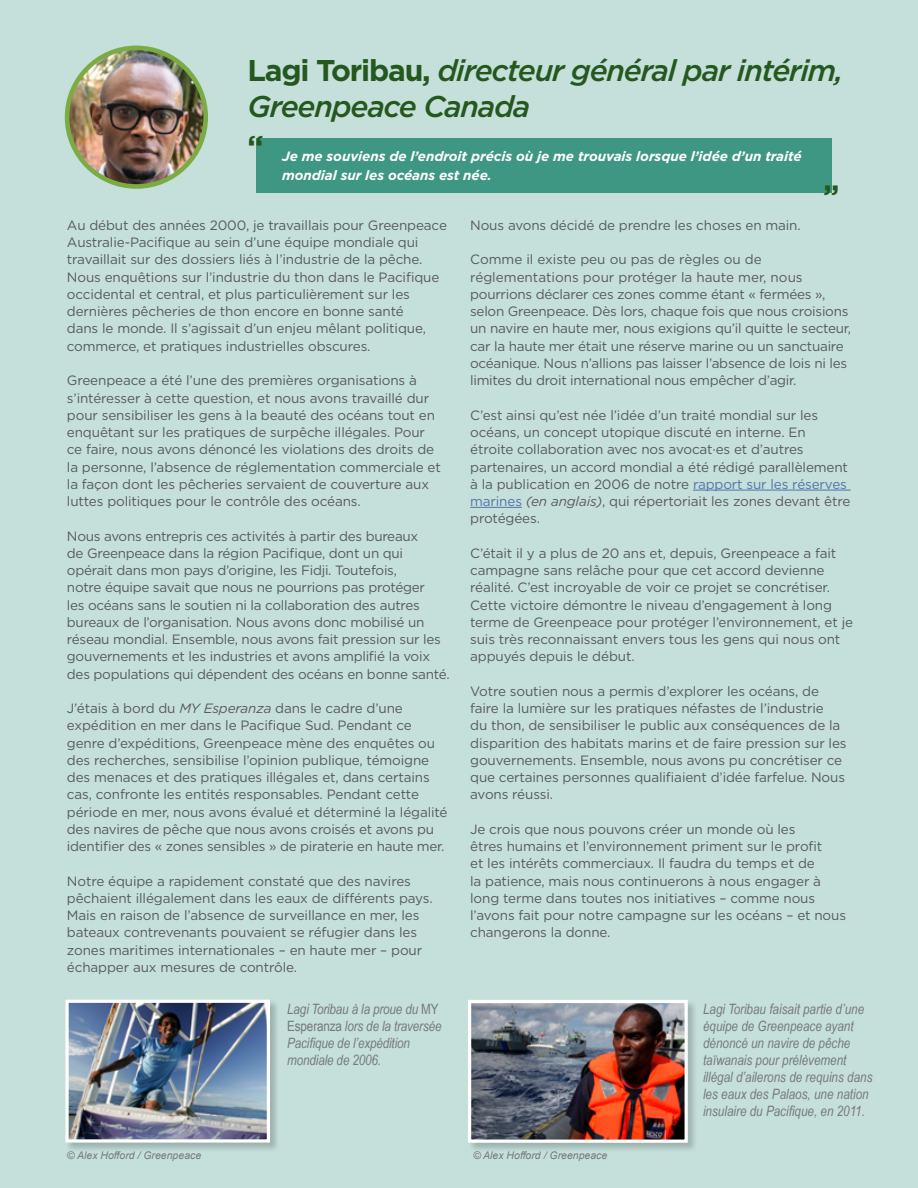
<style>
.page{position:relative;width:918px;height:1188px;background:#c5e0da}
.page>*{position:absolute;margin:0;border:0;box-sizing:border-box;transform-origin:0 0}
.t1{font:italic 500 30px/36px "Gotham";letter-spacing:-.04em;color:#25581f}
.t2{font:700 30px "Gotham";color:#25581f}
.t3{font:italic 14.25px/17.1px "Arial Narrow";color:#77787b}
.t4{font:13.5px/17.2px "Gotham";letter-spacing:-.01em;color:#58595b}
.t5{font:italic 700 13.5px/18.8px "Gotham";letter-spacing:-.005em;color:#fff}
.t6{font:italic 10.5px "Arial";color:#77787b}
.s1{font-weight:700;font-style:normal}
.s2{font-style:italic}
.s3{font-style:normal}
.s4{color:#4f73ad}
</style>
<div class="page">
<hr style="left:693px;top:490px;width:158px;height:1px;background:#4f73ad">
<hr style="left:470px;top:507px;width:52px;height:1px;background:#4f73ad">
<div style="left:256px;top:138px;width:576px;height:54px;background:#3e9783"></div>
<img style="left:67px;top:48px;width:139px;height:138px;border-radius:69px">
<div style="left:65px;top:46px;width:143px;height:143px;border:5px solid #7bab43;border-radius:50%"></div>
<div style="left:65px;top:999px;width:214px;height:153px;background:#000;opacity:.2"></div>
<img style="left:69px;top:1004px;width:197px;height:135px">
<div style="left:65px;top:1000px;width:205px;height:143px;border:3px solid #fff"></div>
<div style="left:468px;top:999px;width:229px;height:153px;background:#000;opacity:.2"></div>
<img style="left:472px;top:1004px;width:212px;height:135px">
<div style="left:468px;top:1000px;width:220px;height:143px;border:3px solid #fff"></div>
<h1 class="t1" style="left:248px;top:52px;width:597px"><span class="s1">Lagi Toribau,</span> directeur général par intérim,<br>Greenpeace Canada</h1>
<h1 class="t2" style="left:248px;top:127px;width:18px">“</h1>
<h1 class="t2" style="left:839px;top:205px;width:18px;rotate:-180deg">“</h1>
<p class="t5" style="left:282px;top:147px;width:521px">Je me souviens de l’endroit précis où je me trouvais lorsque l’idée d’un traité mondial sur les océans est née.</p>
<p class="t4" style="left:67px;top:216px;width:382px">Au début des années 2000, je travaillais pour Greenpeace Australie-Pacifique au sein d’une équipe mondiale qui travaillait sur des dossiers liés à l’industrie de la pêche.<br>Nous enquêtions sur l’industrie du thon dans le Pacifique occidental et central, et plus particulièrement sur les dernières pêcheries de thon encore en bonne santé<br>dans le monde. Il s’agissait d’un enjeu mêlant politique, commerce, et pratiques industrielles obscures.</p>
<p class="t4" style="left:67px;top:372px;width:375px">Greenpeace a été l’une des premières organisations à s’intéresser à cette question, et nous avons travaillé dur pour sensibiliser les gens à la beauté des océans tout en enquêtant sur les pratiques de surpêche illégales. Pour ce faire, nous avons dénoncé les violations des droits de la personne, l’absence de réglementation commerciale et la façon dont les pêcheries servaient de couverture aux luttes politiques pour le contrôle des océans.</p>
<p class="t4" style="left:67px;top:527px;width:384px">Nous avons entrepris ces activités à partir des bureaux<br>de Greenpeace dans la région Pacifique, dont un qui opérait dans mon pays d’origine, les Fidji. Toutefois,<br>notre équipe savait que nous ne pourrions pas protéger<br>les océans sans le soutien ni la collaboration des autres bureaux de l’organisation. Nous avons donc mobilisé un réseau mondial. Ensemble, nous avons fait pression sur les gouvernements et les industries et avons amplifié la voix des populations qui dépendent des océans en bonne santé.</p>
<p class="t4" style="left:67px;top:699px;width:382px">J’étais à bord du <span class="s2">MY Esperanza</span> dans le cadre d’une expédition en mer dans le Pacifique Sud. Pendant ce genre d’expéditions, Greenpeace mène des enquêtes ou des recherches, sensibilise l’opinion publique, témoigne des menaces et des pratiques illégales et, dans certains cas, confronte les entités responsables. Pendant cette période en mer, nous avons évalué et déterminé la légalité des navires de pêche que nous avons croisés et avons pu identifier des « zones sensibles » de piraterie en haute mer.</p>
<p class="t4" style="left:67px;top:872px;width:367px">Notre équipe a rapidement constaté que des navires pêchaient illégalement dans les eaux de différents pays.<br>Mais en raison de l’absence de surveillance en mer, les bateaux contrevenants pouvaient se réfugier dans les zones maritimes internationales – en haute mer – pour échapper aux mesures de contrôle.</p>
<p class="t3" style="left:287px;top:1000px;width:156px">Lagi Toribau à la proue du <span class="s3">MY<br>Esperanza</span> lors de la traversée<br>Pacifique de l’expédition mondiale de 2006.</p>
<p class="t4" style="left:470px;top:216px;width:332px">Nous avons décidé de prendre les choses en main.</p>
<p class="t4" style="left:470px;top:251px;width:383px">Comme il existe peu ou pas de règles ou de réglementations pour protéger la haute mer, nous pourrions déclarer ces zones comme étant « fermées », selon Greenpeace. Dès lors, chaque fois que nous croisions un navire en haute mer, nous exigions qu’il quitte le secteur, car la haute mer était une réserve marine ou un sanctuaire océanique. Nous n’allions pas laisser l’absence de lois ni les limites du droit international nous empêcher d’agir.</p>
<p class="t4" style="left:470px;top:406px;width:382px">C’est ainsi qu’est née l’idée d’un traité mondial sur les océans, un concept utopique discuté en interne. En étroite collaboration avec nos avocat·es et d’autres partenaires, un accord mondial a été rédigé parallèlement à la publication en 2006 de notre <span class="s4">rapport sur les réserves marines</span> <span class="s2">(en anglais)</span>, qui répertoriait les zones devant être protégées.</p>
<p class="t4" style="left:470px;top:544px;width:384px">C’était il y a plus de 20 ans et, depuis, Greenpeace a fait campagne sans relâche pour que cet accord devienne réalité. C’est incroyable de voir ce projet se concrétiser.<br>Cette victoire démontre le niveau d’engagement à long terme de Greenpeace pour protéger l’environnement, et je suis très reconnaissant envers tous les gens qui nous ont appuyés depuis le début.</p>
<p class="t4" style="left:470px;top:682px;width:378px">Votre soutien nous a permis d’explorer les océans, de faire la lumière sur les pratiques néfastes de l’industrie<br>du thon, de sensibiliser le public aux conséquences de la disparition des habitats marins et de faire pression sur les gouvernements. Ensemble, nous avons pu concrétiser ce que certaines personnes qualifiaient d’idée farfelue. Nous avons réussi.</p>
<p class="t4" style="left:470px;top:820px;width:377px">Je crois que nous pouvons créer un monde où les<br>êtres humains et l’environnement priment sur le profit<br>et les intérêts commerciaux. Il faudra du temps et de<br>la patience, mais nous continuerons à nous engager à long terme dans toutes nos initiatives – comme nous l’avons fait pour notre campagne sur les océans – et nous changerons la donne.</p>
<p class="t3" style="left:703px;top:1000px;width:171px">Lagi Toribau faisait partie d’une équipe de Greenpeace ayant dénoncé un navire de pêche taïwanais pour prélèvement illégal d’ailerons de requins dans les eaux des Palaos, une nation insulaire du Pacifique, en 2011.</p>
<p class="t6" style="left:67px;top:1148px;width:136px">© Alex Hofford / Greenpeace</p>
<p class="t6" style="left:473px;top:1148px;width:136px">© Alex Hofford / Greenpeace</p>
</div>
